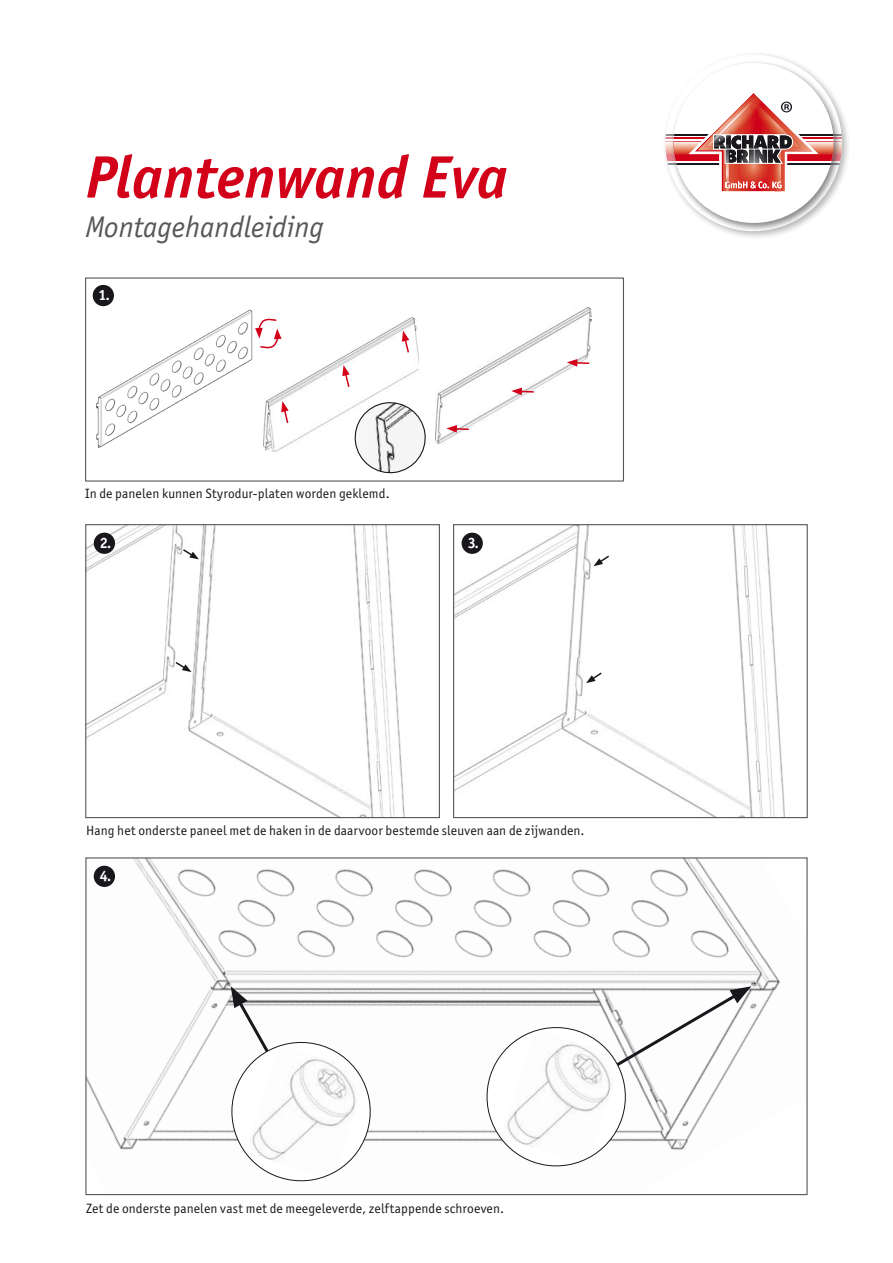
<style>
.page{position:relative;width:893px;height:1263px;background:#fff}
.page>*{position:absolute;margin:0;border:0;box-sizing:border-box;transform-origin:0 0}
.t1{font:italic 700 60px "Officina Sans ITC Pro";color:#d20019}
.t2{font:italic 30px "Officina Sans ITC Pro";color:#58585a}
.t3{font:700 15px "Officina Sans ITC Pro";color:#fff}
.t4{font:13.5px "Officina Sans ITC Pro";letter-spacing:.01em;color:#1a171c}
.s1{font-size:13.5px}
</style>
<div class="page">
<img style="left:87px;top:526px;width:318px;height:290px">
<div style="left:85px;top:524px;width:355px;height:294px;border:1px solid #58585a"></div>
<img style="left:455px;top:526px;width:330px;height:290px">
<div style="left:453px;top:524px;width:355px;height:294px;border:1px solid #58585a"></div>
<svg style="left:181px;top:548px;width:18px;height:11px"></svg>
<svg style="left:586px;top:671px;width:17px;height:12px"></svg>
<svg style="left:174px;top:660px;width:18px;height:12px"></svg>
<svg style="left:593px;top:554px;width:18px;height:12px"></svg>
<div style="left:94px;top:533px;width:21px;height:21px;background:#1a171c;border-radius:50%"></div>
<div style="left:462px;top:533px;width:21px;height:21px;background:#1a171c;border-radius:50%"></div>
<img style="left:87px;top:859px;width:693px;height:291px">
<svg style="left:223px;top:986px;width:156px;height:196px"></svg>
<svg style="left:478px;top:986px;width:273px;height:181px"></svg>
<div style="left:94px;top:866px;width:21px;height:21px;background:#1a171c;border-radius:50%"></div>
<img style="left:93px;top:300px;width:160px;height:148px">
<div style="left:93px;top:285px;width:21px;height:21px;background:#1a171c;border-radius:50%"></div>
<img style="left:435px;top:308px;width:156px;height:136px">
<img style="left:263px;top:317px;width:156px;height:135px">
<svg style="left:281px;top:401px;width:8px;height:24px"></svg>
<svg style="left:402px;top:331px;width:8px;height:23px"></svg>
<svg style="left:342px;top:365px;width:9px;height:24px"></svg>
<svg style="left:446px;top:425px;width:24px;height:8px"></svg>
<svg style="left:567px;top:359px;width:24px;height:8px"></svg>
<svg style="left:511px;top:388px;width:24px;height:7px"></svg>
<svg style="left:192px;top:300px;width:90px;height:49px"></svg>
<svg style="left:353px;top:400px;width:73px;height:74px"></svg>
<div style="left:662px;top:51px;width:189px;height:189px;background:#1a171c;opacity:.3"></div>
<img style="left:665px;top:142px;width:5px;height:13px">
<hr style="left:665px;top:135px;width:177px;height:1px;background:#1a171c">
<hr style="left:665px;top:163px;width:177px;height:1px;background:#1a171c">
<hr style="left:665px;top:138px;width:177px;height:1px;background:#d20019">
<div style="left:670px;top:60px;width:173px;height:172px;background:#1a171c;opacity:.3"></div>
<div style="left:674px;top:63px;width:159px;height:160px;background:#fff;border-radius:50%"></div>
<svg style="left:674px;top:142px;width:159px;height:19px"></svg>
<hr style="left:674px;top:135px;width:159px;height:1px;background:#1a171c">
<hr style="left:674px;top:163px;width:159px;height:1px;background:#1a171c">
<hr style="left:674px;top:138px;width:159px;height:1px;background:#d20019">
<svg style="left:675px;top:77px;width:144px;height:117px"></svg>
<h1 class="t1" style="left:85px;top:141px;width:424px">Plantenwand Eva</h1>
<h2 class="t2" style="left:85px;top:209px;width:240px">Montagehandleiding</h2>
<p class="t3" style="left:99px;top:286px;width:13px">1<span class="s1">.</span></p>
<p class="t4" style="left:85px;top:485px;width:306px">In de panelen kunnen Styrodur-platen worden geklemd.</p>
<p class="t3" style="left:100px;top:534px;width:13px">2<span class="s1">.</span></p>
<p class="t3" style="left:468px;top:534px;width:13px">3<span class="s1">.</span></p>
<p class="t4" style="left:86px;top:822px;width:500px">Hang het onderste paneel met de haken in de daarvoor bestemde sleuven aan de zijwanden.</p>
<p class="t3" style="left:100px;top:867px;width:13px">4<span class="s1">.</span></p>
<p class="t4" style="left:86px;top:1200px;width:419px">Zet de onderste panelen vast met de meegeleverde, zelftappende schroeven.</p>
</div>
